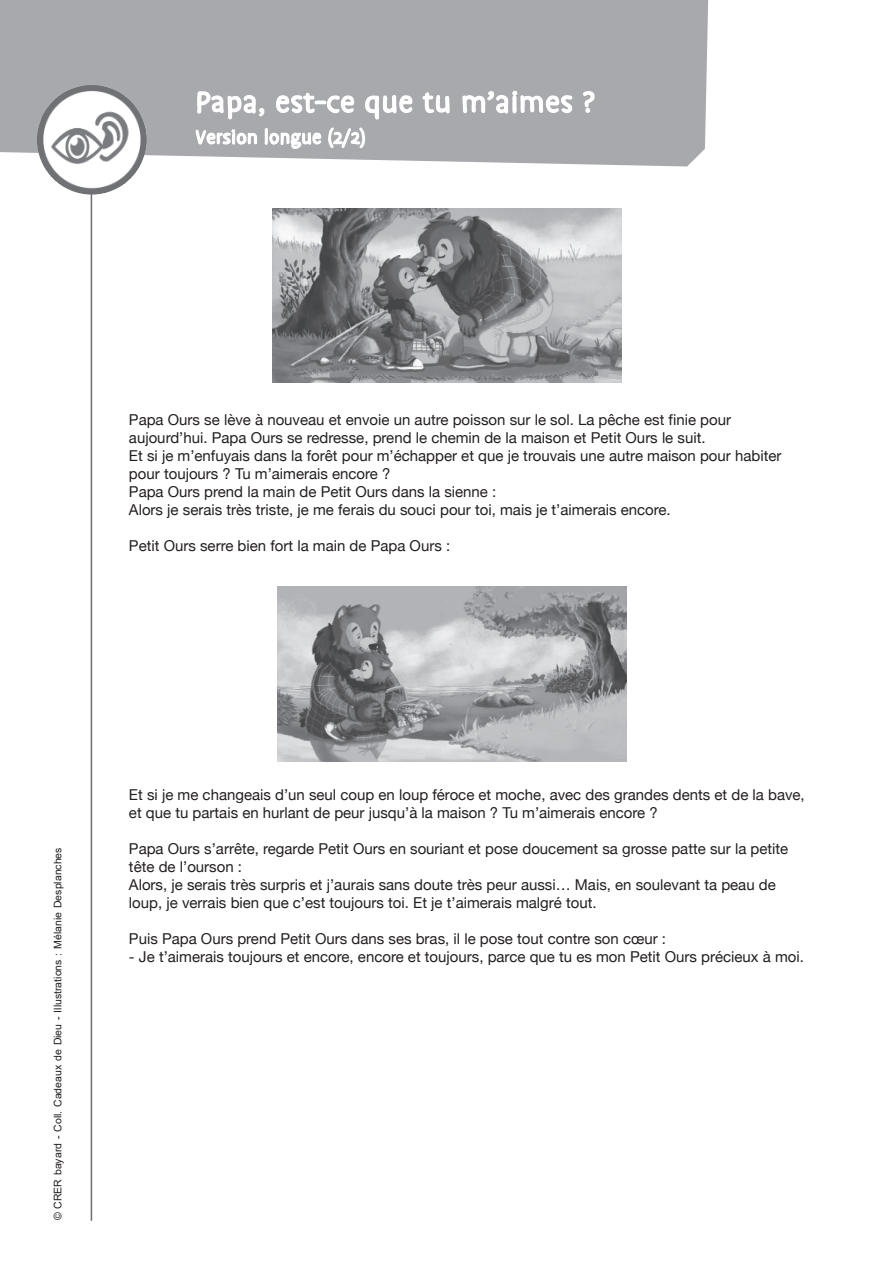
<style>
.page{position:relative;width:893px;height:1263px;background:#fff}
.page>*{position:absolute;margin:0;border:0;box-sizing:border-box;transform-origin:0 0}
.t1{font:33px "Duper OT";letter-spacing:.03em;color:#fff}
.t2{font:15px/18px "Helvetica Neue";color:#231f20}
.t3{font:10.5px "Arial";color:#231f20}
</style>
<div class="page">
<div style="left:0;top:0;width:709px;height:166px;background:#a8a9ad"></div>
<hr style="left:91px;top:153px;width:1px;height:1068px;background:#6c6d70">
<svg style="left:422px;top:61px;width:28px;height:57px;background:#b3b4b7"></svg>
<svg style="left:462px;top:51px;width:111px;height:98px;background:#aeafb3"></svg>
<svg style="left:582px;top:90px;width:14px;height:24px"></svg>
<svg style="left:194px;top:56px;width:219px;height:110px;background:#b7b8bb"></svg>
<img style="left:38px;top:85px;width:109px;height:109px">
<img style="left:272px;top:208px;width:349px;height:175px">
<img style="left:277px;top:587px;width:349px;height:174px">
<h1 class="t1" style="left:196px;top:85px;width:400px">Papa, est-ce que tu m’aimes ?</h1>
<p class="t2" style="left:129px;top:412px;width:654px">Papa Ours se lève à nouveau et envoie un autre poisson sur le sol. La pêche est finie pour aujourd’hui. Papa Ours se redresse, prend le chemin de la maison et Petit Ours le suit.<br>Et si je m’enfuyais dans la forêt pour m’échapper et que je trouvais une autre maison pour habiter pour toujours ? Tu m’aimerais encore ?<br>Papa Ours prend la main de Petit Ours dans la sienne :<br>Alors je serais très triste, je me ferais du souci pour toi, mais je t’aimerais encore.</p>
<p class="t2" style="left:129px;top:538px;width:323px">Petit Ours serre bien fort la main de Papa Ours :</p>
<p class="t3" style="left:51px;top:1220px;width:374px;rotate:-90deg">© CRER bayard - Coll. Cadeaux de Dieu - Illustrations : Mélanie Desplanches</p>
<p class="t2" style="left:129px;top:786px;width:677px">Et si je me changeais d’un seul coup en loup féroce et moche, avec des grandes dents et de la bave, et que tu partais en hurlant de peur jusqu’à la maison ? Tu m’aimerais encore ?</p>
<p class="t2" style="left:129px;top:840px;width:661px">Papa Ours s’arrête, regarde Petit Ours en souriant et pose doucement sa grosse patte sur la petite tête de l’ourson :<br>Alors, je serais très surpris et j’aurais sans doute très peur aussi… Mais, en soulevant ta peau de loup, je verrais bien que c’est toujours toi. Et je t’aimerais malgré tout.</p>
<p class="t2" style="left:129px;top:930px;width:539px">Puis Papa Ours prend Petit Ours dans ses bras, il le pose tout contre son cœur :</p>
<p class="t2" style="left:129px;top:948px;width:676px">- Je t’aimerais toujours et encore, encore et toujours, parce que tu es mon Petit Ours précieux à moi.</p>
</div>
